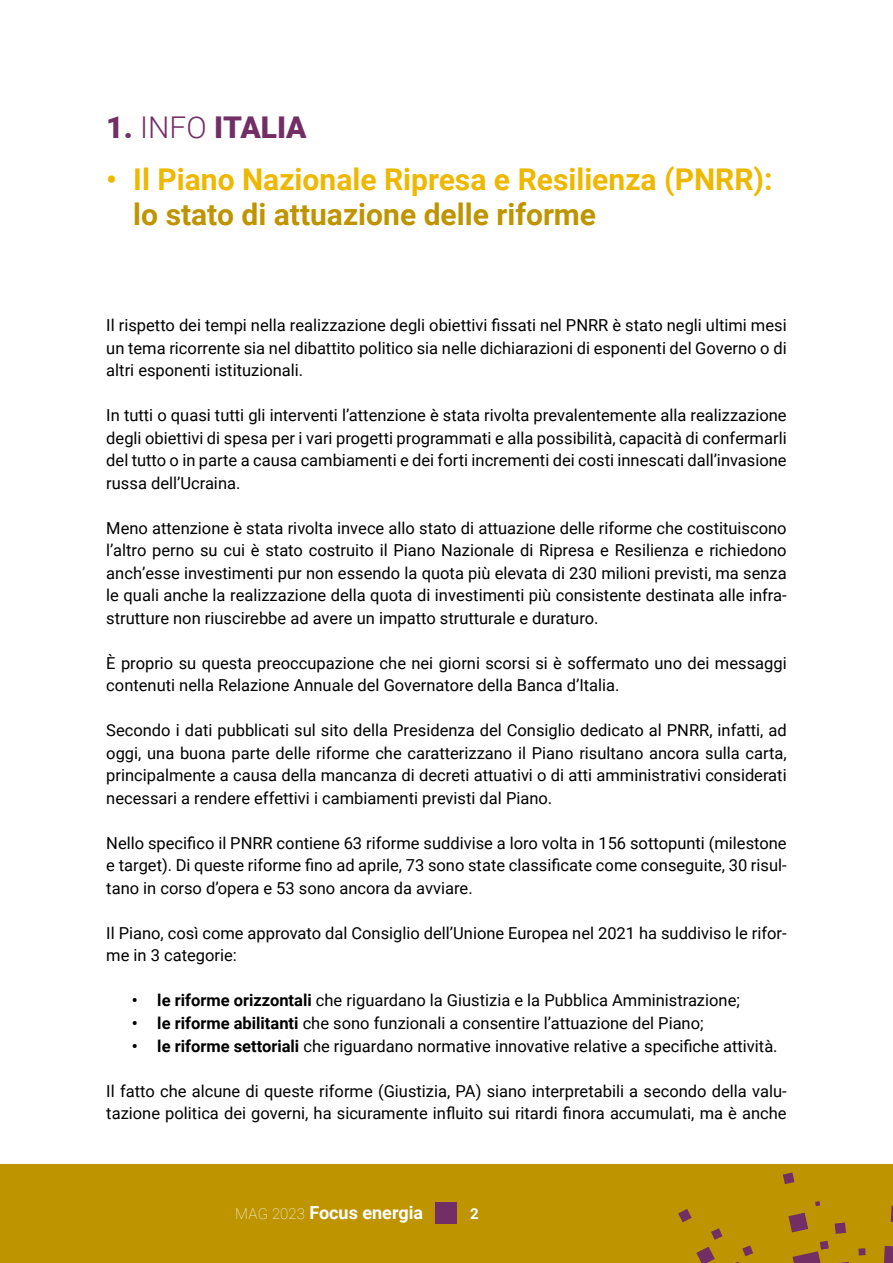
<style>
.page{position:relative;width:893px;height:1263px;background:#fff}
.page>*{position:absolute;margin:0;border:0;box-sizing:border-box;transform-origin:0 0}
.t1{font:700 30px "Roboto";color:#eeb800}
.t2{font:700 30px "Roboto";color:#be9400}
.t3{font:900 30px "Roboto";color:#722e65}
.t4{font:700 18px "Roboto";color:#fff}
.t5{font:16.5px/22.5px "Roboto";color:#000;text-align:justify}
.t6{font:700 15px "Roboto";color:#fff}
.s1{font-weight:300}
.s2{font-weight:700}
.s3{font-weight:100;font-size:15px}
</style>
<div class="page">
<div style="left:0;top:1164px;width:893px;height:99px;background:#be9400"></div>
<svg style="left:448px;top:1172px;width:445px;height:91px"></svg>
<div style="left:436px;top:1203px;width:21px;height:21px;background:#722e65"></div>
<h1 class="t3" style="left:106px;top:106px;width:202px">1. <span class="s1">INFO</span> ITALIA</h1>
<h1 class="t1" style="left:106px;top:159px;width:668px">• Il Piano Nazionale Ripresa e Resilienza (PNRR):</h1>
<h1 class="t2" style="left:133px;top:193px;width:464px">lo stato di attuazione delle riforme</h1>
<p class="t5" style="left:106px;top:314px;width:682px">Il rispetto dei tempi nella realizzazione degli obiettivi fissati nel PNRR è stato negli ultimi mesi un tema ricorrente sia nel dibattito politico sia nelle dichiarazioni di esponenti del Governo o di altri esponenti istituzionali.</p>
<p class="t5" style="left:106px;top:404px;width:682px">In tutti o quasi tutti gli interventi l’attenzione è stata rivolta prevalentemente alla realizzazione degli obiettivi di spesa per i vari progetti programmati e alla possibilità, capacità di confermarli del tutto o in parte a causa cambiamenti e dei forti incrementi dei costi innescati dall’invasione russa dell’Ucraina.</p>
<p class="t5" style="left:106px;top:516px;width:682px">Meno attenzione è stata rivolta invece allo stato di attuazione delle riforme che costituiscono l’altro perno su cui è stato costruito il Piano Nazionale di Ripresa e Resilienza e richiedono anch’esse investimenti pur non essendo la quota più elevata di 230 milioni previsti, ma senza le quali anche la realizzazione della quota di investimenti più consistente destinata alle infra&shy;strutture non riuscirebbe ad avere un impatto strutturale e duraturo.</p>
<p class="t5" style="left:106px;top:651px;width:682px">È proprio su questa preoccupazione che nei giorni scorsi si è soffermato uno dei messaggi contenuti nella Relazione Annuale del Governatore della Banca d’Italia.</p>
<p class="t5" style="left:106px;top:719px;width:682px">Secondo i dati pubblicati sul sito della Presidenza del Consiglio dedicato al PNRR, infatti, ad oggi, una buona parte delle riforme che caratterizzano il Piano risultano ancora sulla carta, principalmente a causa della mancanza di decreti attuativi o di atti amministrativi considerati necessari a rendere effettivi i cambiamenti previsti dal Piano.</p>
<p class="t5" style="left:106px;top:831px;width:682px">Nello specifico il PNRR contiene 63 riforme suddivise a loro volta in 156 sottopunti (milestone e target). Di queste riforme fino ad aprile, 73 sono state classificate come conseguite, 30 risul&shy;tano in corso d’opera e 53 sono ancora da avviare.</p>
<p class="t5" style="left:106px;top:921px;width:682px">Il Piano, così come approvato dal Consiglio dell’Unione Europea nel 2021 ha suddiviso le rifor&shy;me in 3 categorie:</p>
<p class="t5" style="left:132px;top:989px;width:610px"><span class="s2">• le riforme orizzontali</span> che riguardano la Giustizia e la Pubblica Amministrazione;</p>
<p class="t5" style="left:132px;top:1011px;width:573px"><span class="s2">• le riforme abilitanti</span> che sono funzionali a consentire l’attuazione del Piano;</p>
<p class="t5" style="left:132px;top:1034px;width:647px"><span class="s2">• le riforme settoriali</span> che riguardano normative innovative relative a specifiche attività.</p>
<p class="t5" style="left:106px;top:1079px;width:682px">Il fatto che alcune di queste riforme (Giustizia, PA) siano interpretabili a secondo della valu&shy;tazione politica dei governi, ha sicuramente influito sui ritardi finora accumulati, ma è anche</p>
<p class="t4" style="left:235px;top:1200px;width:190px"><span class="s3">MAG 2023</span> Focus energia</p>
<p class="t6" style="left:470px;top:1203px;width:10px">2</p>
</div>
